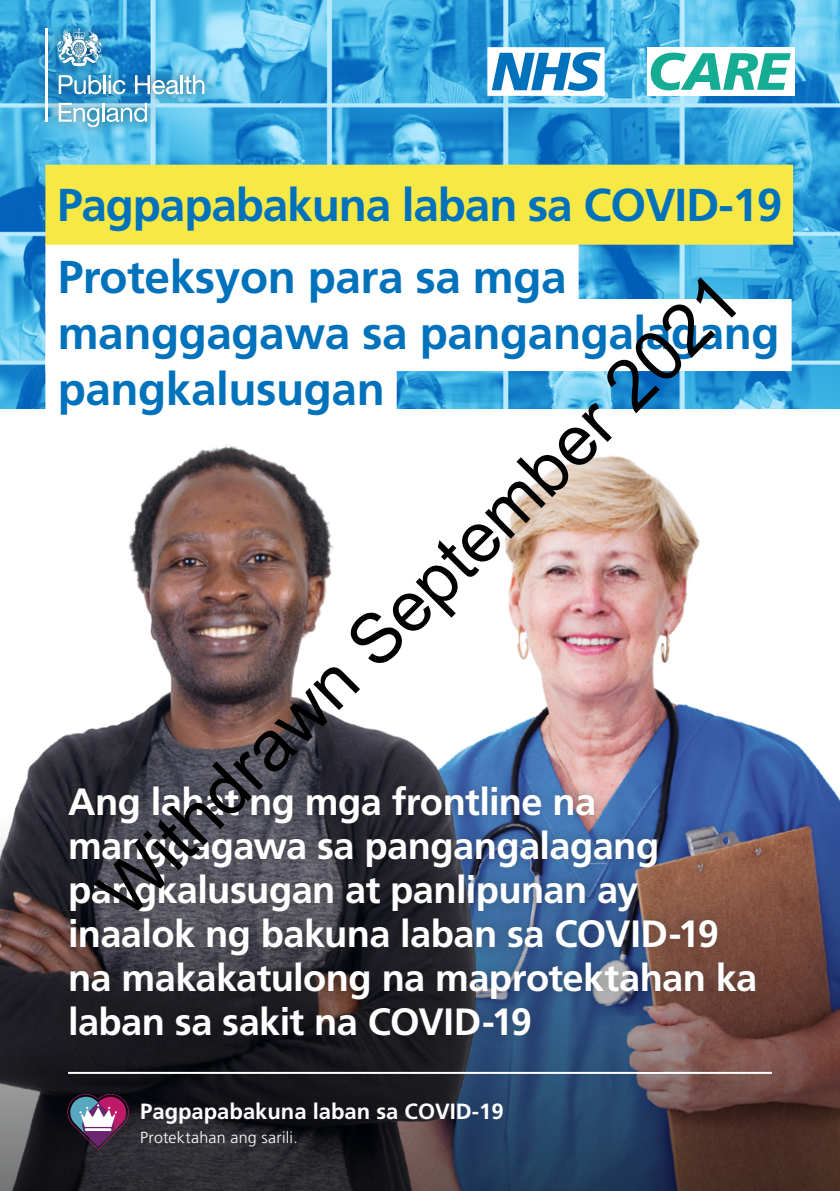
<style>
.page{position:relative;width:840px;height:1191px;background:#fff}
.page>*{position:absolute;margin:0;border:0;box-sizing:border-box;transform-origin:0 0}
.t1{font:70.4px "Arial";color:#000}
.t2{font:700 46px/56px "Frutiger LT Std";letter-spacing:-.01em;color:#0072bc}
.Subtitle{font:700 38px/44px "Frutiger LT Std";letter-spacing:-.015em;color:#fff}
.t3{font:700 22px "Frutiger LT Std";color:#fff}
.Subtitle-2{font:300 16px "Frutiger LT Std";letter-spacing:.015em;color:#fff}
</style>
<div class="page">
<img style="left:0;top:0;width:839px;height:381px">
<svg style="left:487px;top:47px;width:117px;height:49px"></svg>
<div style="left:45px;top:243px;width:533px;height:72px;background:#fff"></div>
<div style="left:45px;top:299px;width:746px;height:72px;background:#fff"></div>
<img style="left:475px;top:381px;width:364px;height:432px">
<img style="left:0;top:366px;width:475px;height:447px">
<svg style="left:0;top:813px;width:839px;height:378px;background:#39343d"></svg>
<div style="left:647px;top:47px;width:147px;height:49px;background:#fff"></div>
<svg style="left:650px;top:53px;width:140px;height:37px"></svg>
<div style="left:58px;top:773px;width:708px;height:274px;background:#1d1e1f;opacity:.3"></div>
<div style="left:33px;top:17px;width:183px;height:122px;background:#1d1e1f;opacity:.6"></div>
<hr style="left:45px;top:28px;width:3px;height:94px;background:#fff">
<svg style="left:59px;top:75px;width:42px;height:19px"></svg>
<hr style="left:103px;top:75px;width:3px;height:19px;background:#fff">
<svg style="left:109px;top:75px;width:16px;height:19px"></svg>
<svg style="left:135px;top:75px;width:69px;height:19px"></svg>
<svg style="left:59px;top:103px;width:88px;height:24px"></svg>
<svg style="left:56px;top:28px;width:47px;height:38px"></svg>
<div style="left:45px;top:165px;width:747px;height:80px;background:#f6e946"></div>
<hr style="left:68px;top:1071px;width:703px;height:2px;background:#fff">
<svg style="left:67px;top:1094px;width:63px;height:56px;background:#664e69"></svg>
<p class="t2" style="left:57px;top:177px;width:726px">Pagpapabakuna laban sa COVID-19</p>
<p class="t2" style="left:58px;top:249px;width:723px">Proteksyon para sa mga manggagawa sa pangangalagang pangkalusugan</p>
<h1 class="t1" style="left:76px;top:869px;width:873px;rotate:-45deg">Withdrawn September 2021</h1>
<p class="Subtitle" style="left:68px;top:780px;width:690px">Ang lahat ng mga frontline na manggagawa sa pangangalagang pangkalusugan at panlipunan ay inaalok ng bakuna laban sa COVID-19 na makakatulong na maprotektahan ka laban sa sakit na COVID-19</p>
<p class="t3" style="left:140px;top:1098px;width:365px">Pagpapabakuna laban sa COVID-19</p>
<p class="Subtitle-2" style="left:140px;top:1128px;width:159px">Protektahan ang sarili.</p>
</div>
